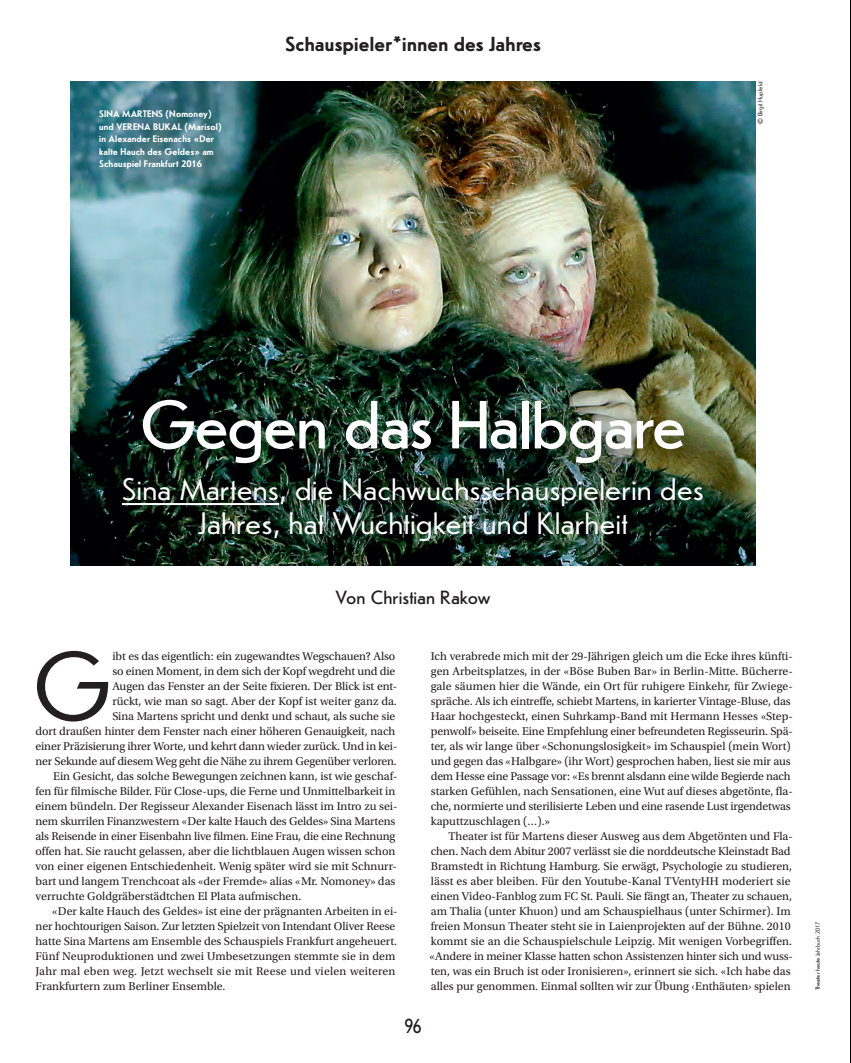
<style>
.page{position:relative;width:851px;height:1063px;background:#fff}
.page>*{position:absolute;margin:0;border:0;box-sizing:border-box;transform-origin:0 0}
.t1{font:101.62px "Erbar URW";color:#231f20}
.t2{font:500 71.25px "Erbar URW";letter-spacing:-.025em;color:#fff}
.t3{font:32.5px/33.8px "Erbar URW";color:#fff;text-align:center}
.t4{font:600 21.25px "Erbar URW";letter-spacing:.005em;color:#231f20}
.t5{font:500 21.25px "Erbar URW";color:#231f20;scale:.8 1}
.t6{font:500 20px "Erbar URW";color:#231f20}
.t7{font:11.88px/15px "Utopia Std";letter-spacing:-.005em;color:#231f20}
.t8{font:11.88px "Utopia Std";letter-spacing:.015em;color:#231f20}
.t9{font:600 10px/12.5px "Erbar URW";letter-spacing:.01em;color:#fff}
.t10{font:6.88px "Erbar URW";color:#231f20}
.t11{font:500 6.25px "Erbar URW";color:#231f20}
.s1{font-weight:400}
</style>
<div class="page">
<img style="left:71px;top:81px;width:684px;height:485px">
<hr style="left:122px;top:503px;width:157px;height:2px;background:#fff">
<img style="left:850px;top:1px;width:1px;height:1061px">
<p class="t9" style="left:99px;top:108px;width:124px">SINA MARTENS (Nomoney) und VERENA BUKAL (Marisol) in Alexander Eisenachs «Der kalte Hauch des Geldes» am<br>Schauspiel Frankfurt 2016</p>
<h3 class="t4" style="left:285px;top:32px;width:257px">Schauspieler*innen des Jahres</h3>
<p class="t10" style="left:755px;top:124px;width:44px;rotate:-90deg">© Birgit Hupfeld</p>
<h2 class="t2" style="left:139px;top:382px;width:548px">Gegen das Halbgare</h2>
<h3 class="t3" style="left:122px;top:472px;width:583px">Sina Martens, die Nachwuchsschauspielerin des<br>Jahres, hat Wuchtigkeit und Klarheit</h3>
<h3 class="t6" style="left:335px;top:585px;width:156px">Von Christian Rakow</h3>
<h1 class="t1" style="left:32px;top:626px;width:83px">G</h1>
<p class="t7" style="left:112px;top:650px;width:284px">ibt es das eigentlich: ein zugewandtes Wegschauen? Also</p>
<p class="t7" style="left:112px;top:665px;width:284px">so einen Moment, in dem sich der Kopf wegdreht und die</p>
<p class="t7" style="left:112px;top:680px;width:286px">Augen das Fenster an der Seite fixieren. Der Blick ist ent-</p>
<p class="t7" style="left:112px;top:695px;width:286px">rückt, wie man so sagt. Aber der Kopf ist weiter ganz da.</p>
<p class="t7" style="left:112px;top:710px;width:284px">Sina Martens spricht und denkt und schaut, als suche sie</p>
<p class="t7" style="left:35px;top:725px;width:361px">dort draußen hinter dem Fenster nach einer höheren Genauigkeit, nach</p>
<p class="t7" style="left:35px;top:740px;width:363px">einer Präzisierung ihrer Worte, und kehrt dann wieder zurück. Und in kei-</p>
<p class="t7" style="left:35px;top:755px;width:363px">ner Sekunde auf diesem Weg geht die Nähe zu ihrem Gegenüber verloren.</p>
<p class="t7" style="left:53px;top:770px;width:345px">Ein Gesicht, das solche Bewegungen zeichnen kann, ist wie geschaf-</p>
<p class="t7" style="left:35px;top:785px;width:361px">fen für filmische Bilder. Für Close-ups, die Ferne und Unmittelbarkeit in</p>
<p class="t7" style="left:35px;top:800px;width:363px">einem bündeln. Der Regisseur Alexander Eisenach lässt im Intro zu sei-</p>
<p class="t7" style="left:35px;top:815px;width:361px">nem skurrilen Finanzwestern «Der kalte Hauch des Geldes» Sina Martens</p>
<p class="t7" style="left:35px;top:830px;width:361px">als Reisende in einer Eisenbahn live filmen. Eine Frau, die eine Rechnung</p>
<p class="t7" style="left:36px;top:845px;width:361px">offen hat. Sie raucht gelassen, aber die lichtblauen Augen wissen schon</p>
<p class="t7" style="left:36px;top:860px;width:363px">von einer eigenen Entschiedenheit. Wenig später wird sie mit Schnurr-</p>
<p class="t7" style="left:36px;top:875px;width:361px">bart und langem Trenchcoat als «der Fremde» alias «Mr. Nomoney» das</p>
<p class="t7" style="left:36px;top:890px;width:267px">verruchte Goldgräberstädtchen El Plata aufmischen.</p>
<p class="t7" style="left:52px;top:905px;width:347px">«Der kalte Hauch des Geldes» ist eine der prägnanten Arbeiten in ei-</p>
<p class="t7" style="left:36px;top:920px;width:361px">ner hochtourigen Saison. Zur letzten Spielzeit von Intendant Oliver Reese</p>
<p class="t7" style="left:36px;top:935px;width:363px">hatte Sina Martens am Ensemble des Schauspiels Frankfurt angeheuert.</p>
<p class="t7" style="left:36px;top:950px;width:361px">Fünf Neuproduktionen und zwei Umbesetzungen stemmte sie in dem</p>
<p class="t8" style="left:36px;top:967px;width:361px">Jahr mal eben weg. Jetzt wechselt sie mit Reese und vielen weiteren</p>
<p class="t7" style="left:36px;top:980px;width:191px">Frankfurtern zum Berliner Ensemble.</p>
<p class="t7" style="left:431px;top:650px;width:363px">Ich verabrede mich mit der 29-Jährigen gleich um die Ecke ihres künfti&shy;gen Arbeitsplatzes, in der «Böse Buben Bar» in Berlin-Mitte. Bücherre&shy;gale säumen hier die Wände, ein Ort für ruhigere Einkehr, für Zwiege&shy;spräche. Als ich eintreffe, schiebt Martens, in karierter Vintage-Bluse, das Haar hochgesteckt, einen Suhrkamp-Band mit Hermann Hesses «Step&shy;penwolf» beiseite. Eine Empfehlung einer befreundeten Regisseurin. Spä&shy;ter, als wir lange über «Schonungslosigkeit» im Schauspiel (mein Wort) und gegen das «Halbgare» (ihr Wort) gesprochen haben, liest sie mir aus dem Hesse eine Passage vor: «Es brennt alsdann eine wilde Begierde nach starken Gefühlen, nach Sensationen, eine Wut auf dieses abgetönte, fla&shy;che, normierte und sterilisierte Leben und eine rasende Lust irgendetwas kaputtzuschlagen (…).»</p>
<p class="t7" style="left:429px;top:830px;width:364px;text-indent:19px">Theater ist für Martens dieser Ausweg aus dem Abgetönten und Fla&shy;chen. Nach dem Abitur 2007 verlässt sie die norddeutsche Kleinstadt Bad Bramstedt in Richtung Hamburg. Sie erwägt, Psychologie zu studieren, lässt es aber bleiben. Für den Youtube-Kanal TVentyHH moderiert sie einen Video-Fanblog zum FC St. Pauli. Sie fängt an, Theater zu schauen, am Thalia (unter Khuon) und am Schauspielhaus (unter Schirmer). Im freien Monsun Theater steht sie in Laienprojekten auf der Bühne. 2010 kommt sie an die Schauspielschule Leipzig. Mit wenigen Vorbegriffen. «Andere in meiner Klasse hatten schon Assistenzen hinter sich und wuss&shy;ten, was ein Bruch ist oder Ironisieren», erinnert sie sich. «Ich habe das alles pur genommen. Einmal sollten wir zur Übung ‹Enthäuten› spielen</p>
<h3 class="t5" style="left:404px;top:1013px;width:22px">96</h3>
<p class="t11" style="left:813px;top:990px;width:69px;rotate:-90deg">Theater heute <span class="s1">Jahrbuch 2017</span></p>
</div>
